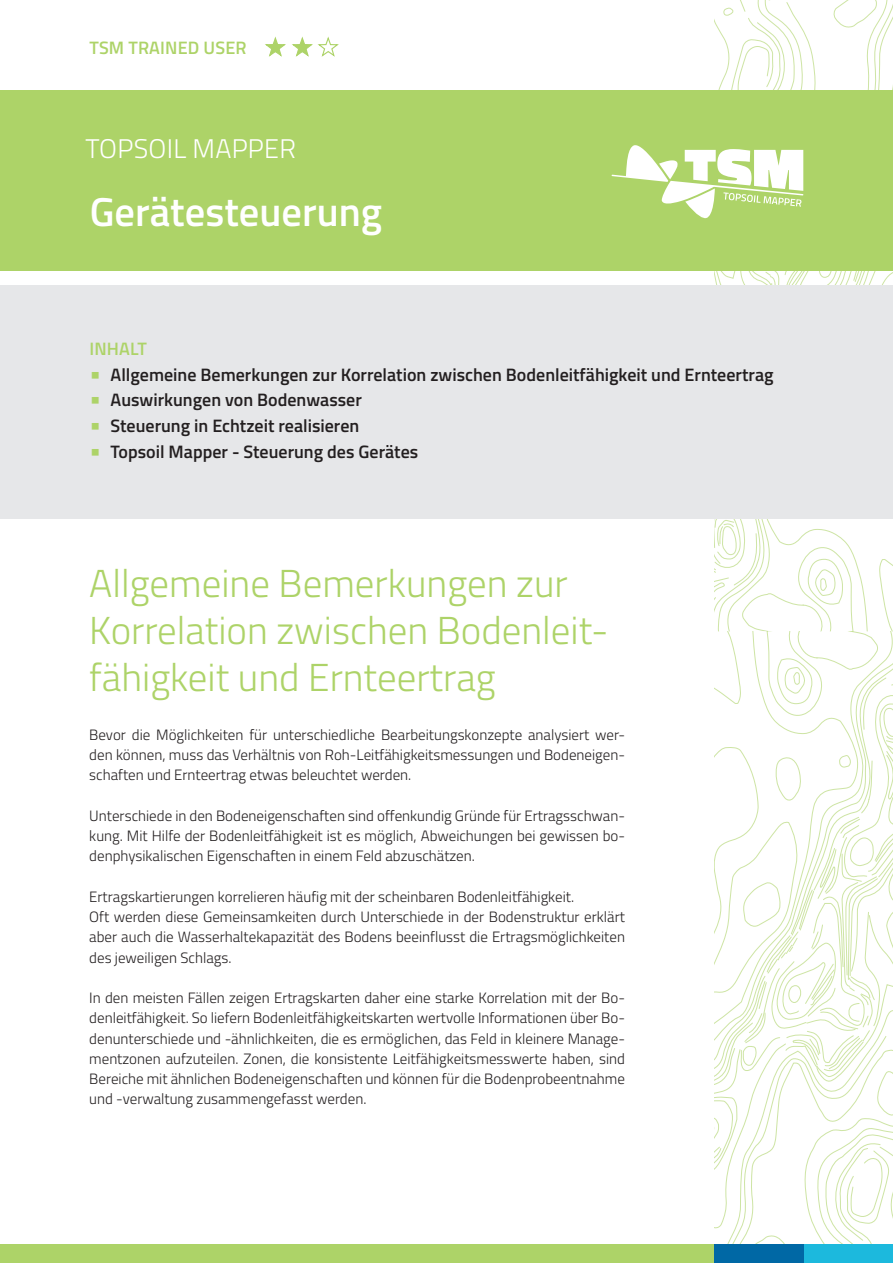
<style>
.page{position:relative;width:893px;height:1263px;background:#fff}
.page>*{position:absolute;margin:0;border:0;box-sizing:border-box;transform-origin:0 0}
.Titel{font:600 40.5px "Titillium";color:#fff}
.Headline{font:300 39px/46.8px "Titillium";color:#add368}
.Subtitel{font:300 27px "Titillium";letter-spacing:.01em;color:#fff}
.t1{font:600 18px "Titillium";color:#231f20}
.Subheadline{font:600 18px "Titillium";letter-spacing:.01em;color:#add368}
.t2{font:300 15px/20.2px "Titillium";color:#231f20;text-align:justify}
.s1{font-size:23.4px;color:#add368}
</style>
<div class="page">
<div style="left:0;top:1245px;width:714px;height:18px;background:#add368"></div>
<div style="left:0;top:90px;width:893px;height:181px;background:#add368"></div>
<svg style="left:612px;top:0;width:281px;height:1263px"></svg>
<svg style="left:265px;top:37px;width:74px;height:20px"></svg>
<div style="left:0;top:285px;width:893px;height:234px;background:#e6e7e9"></div>
<p class="Subheadline" style="left:89px;top:34px;width:159px">TSM TRAINED USER</p>
<p class="Subtitel" style="left:85px;top:129px;width:212px">TOPSOIL MAPPER</p>
<p class="Titel" style="left:90px;top:181px;width:294px">Gerätesteuerung</p>
<p class="Subheadline" style="left:89px;top:335px;width:59px">INHALT</p>
<p class="t1" style="left:89px;top:361px;width:686px"><span class="s1">•</span> Allgemeine Bemerkungen zur Korrelation zwischen Bodenleitfähigkeit und Ernteertrag</p>
<p class="t1" style="left:89px;top:387px;width:274px"><span class="s1">•</span> Auswirkungen von Bodenwasser</p>
<p class="t1" style="left:89px;top:412px;width:272px"><span class="s1">•</span> Steuerung in Echtzeit realisieren</p>
<p class="t1" style="left:89px;top:438px;width:331px"><span class="s1">•</span> Topsoil Mapper - Steuerung des Gerätes</p>
<p class="Headline" style="left:89px;top:558px;width:521px">Allgemeine Bemerkungen zur<br>Korrelation zwischen Bodenleit&shy;fähigkeit und Ernteertrag</p>
<p class="t2" style="left:89px;top:724px;width:537px">Bevor die Möglichkeiten für unterschiedliche Bearbeitungskonzepte analysiert wer&shy;den können, muss das Verhältnis von Roh-Leitfähigkeitsmessungen und Bodeneigen&shy;schaften und Ernteertrag etwas beleuchtet werden.</p>
<p class="t2" style="left:89px;top:805px;width:537px">Unterschiede in den Bodeneigenschaften sind offenkundig Gründe für Ertragsschwan&shy;kung. Mit Hilfe der Bodenleitfähigkeit ist es möglich, Abweichungen bei gewissen bo&shy;denphysikalischen Eigenschaften in einem Feld abzuschätzen.</p>
<p class="t2" style="left:89px;top:886px;width:486px">Ertragskartierungen korrelieren häufig mit der scheinbaren Bodenleitfähigkeit.</p>
<p class="t2" style="left:89px;top:906px;width:537px">Oft werden diese Gemeinsamkeiten durch Unterschiede in der Bodenstruktur erklärt aber auch die Wasserhaltekapazität des Bodens beeinflusst die Ertragsmöglichkeiten des jeweiligen Schlags.</p>
<p class="t2" style="left:89px;top:987px;width:537px">In den meisten Fällen zeigen Ertragskarten daher eine starke Korrelation mit der Bo&shy;denleitfähigkeit. So liefern Bodenleitfähigkeitskarten wertvolle Informationen über Bo&shy;denunterschiede und -ähnlichkeiten, die es ermöglichen, das Feld in kleinere Manage&shy;mentzonen aufzuteilen. Zonen, die konsistente Leitfähigkeitsmesswerte haben, sind Bereiche mit ähnlichen Bodeneigenschaften und können für die Bodenprobeentnahme und -verwaltung zusammengefasst werden.</p>
</div>
